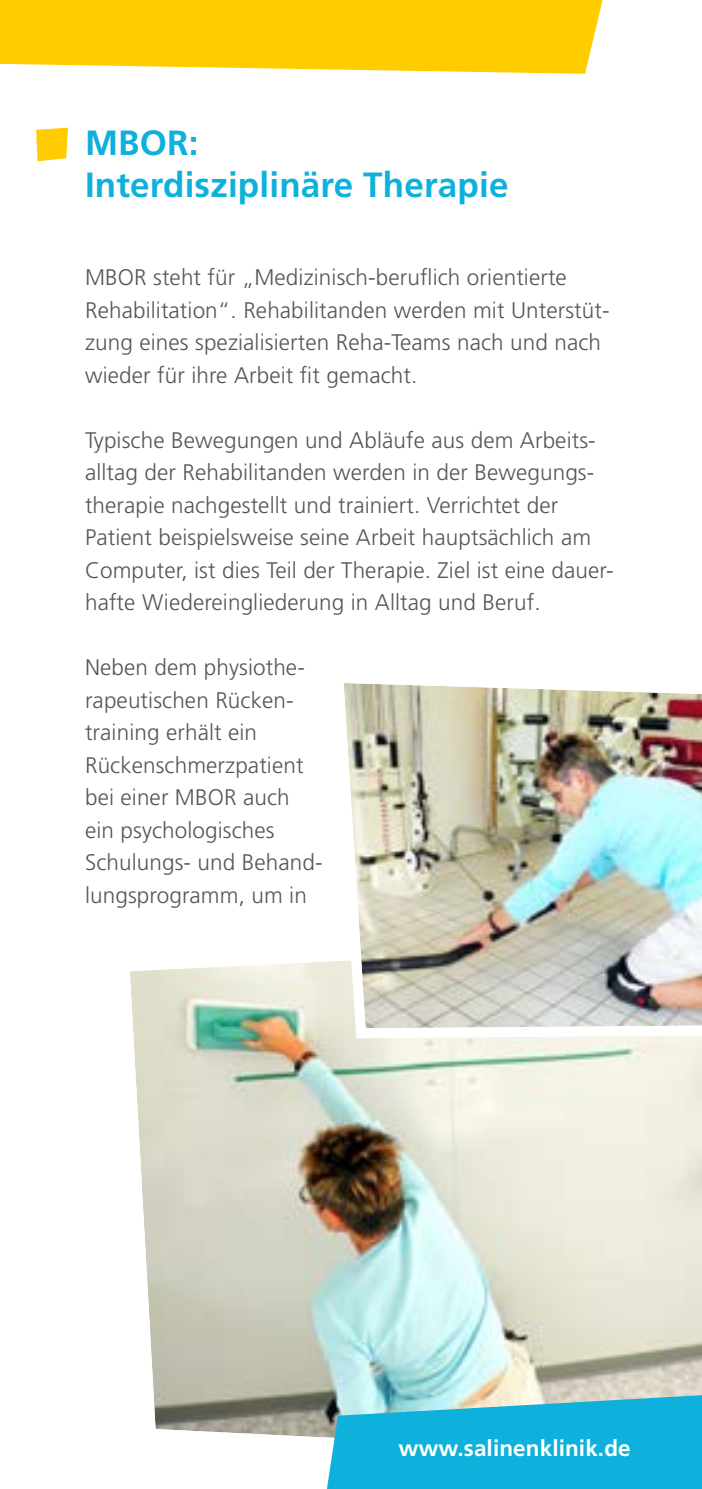
<style>
.page{position:relative;width:702px;height:1489px;background:#fff}
.page>*{position:absolute;margin:0;border:0;box-sizing:border-box;transform-origin:0 0}
.t1{font:700 35px/42px "Frutiger";letter-spacing:.005em;color:#0eb1db}
.t2{font:300 22.5px/32.5px "Frutiger";letter-spacing:.005em;color:#565655}
.t3{font:700 22.5px "Frutiger";letter-spacing:.005em;color:#fff}
</style>
<div class="page">
<svg style="left:0;top:0;width:602px;height:74px;background:#ffd014"></svg>
<svg style="left:130px;top:962px;width:572px;height:473px;background:#d5d8cb"></svg>
<img style="left:327px;top:683px;width:375px;height:360px">
<svg style="left:275px;top:1361px;width:427px;height:127px;background:#5cbed1"></svg>
<svg style="left:36px;top:128px;width:32px;height:33px"></svg>
<h1 class="t1" style="left:85px;top:122px;width:425px">MBOR:<br>Interdisziplinäre Therapie</h1>
<p class="t2" style="left:85px;top:261px;width:526px">MBOR steht für „Medizinisch-beruflich orientierte Rehabilitation“. Rehabilitanden werden mit Unterstüt&shy;zung eines spezialisierten Reha-Teams nach und nach wieder für ihre Arbeit fit gemacht.</p>
<p class="t2" style="left:85px;top:424px;width:530px">Typische Bewegungen und Abläufe aus dem Arbeits&shy;alltag der Rehabilitanden werden in der Bewegungs&shy;therapie nachgestellt und trainiert. Verrichtet der Patient beispielsweise seine Arbeit hauptsächlich am Computer, ist dies Teil der Therapie. Ziel ist eine dauer&shy;hafte Wiedereingliederung in Alltag und Beruf.</p>
<p class="t2" style="left:85px;top:651px;width:239px">Neben dem physiothe&shy;rapeutischen Rücken&shy;training erhält ein<br>Rückenschmerzpatient bei einer MBOR auch ein psychologisches<br>Schulungs- und Behand&shy;lungsprogramm, um in</p>
<p class="t3" style="left:398px;top:1434px;width:234px">www.salinenklinik.de</p>
</div>
